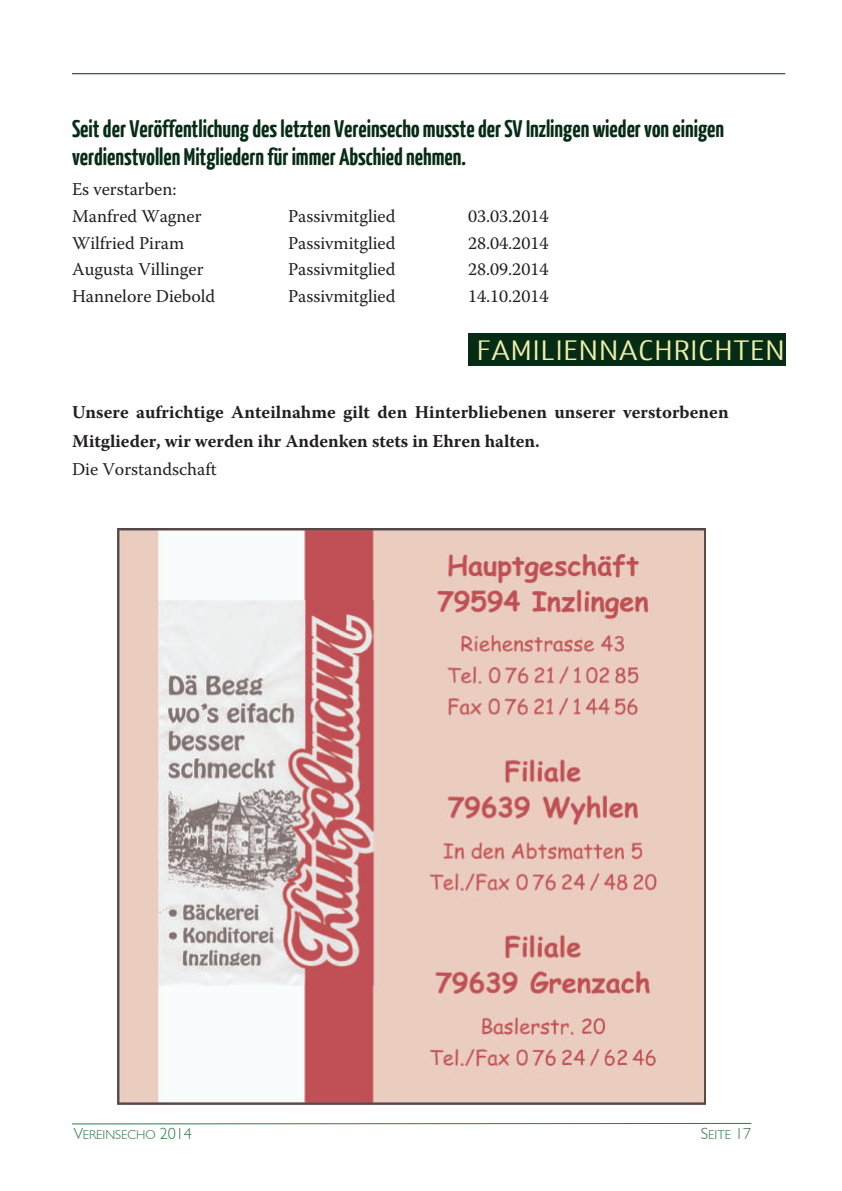
<style>
.page{position:relative;width:842px;height:1191px;background:#fff}
.page>*{position:absolute;margin:0;border:0;box-sizing:border-box;transform-origin:0 0}
.t1{font:300 28px "Yanone Kaffeesatz";letter-spacing:.025em;color:#edf0ac;scale:1.5 1}
.t2{font:700 24px/27.8px "Yanone Kaffeesatz";color:#072c15}
.t3{font:18px/26.6px "Warnock Pro";color:#231f20}
.t4{font:700 18px/29.4px "Warnock Pro";letter-spacing:.005em;color:#231f20}
.t5{font:300 12.8px "Humanist 521 BT";color:#317944}
.s1{font-size:16px}
</style>
<div class="page">
<hr style="left:72px;top:1123px;width:679px;height:1px;background:#317944">
<hr style="left:72px;top:73px;width:713px;height:1px;background:#072c15">
<div style="left:468px;top:333px;width:317px;height:33px;background:#072c15"></div>
<img style="left:118px;top:529px;width:587px;height:576px">
<h2 class="t2" style="left:72px;top:117px;width:654px">Seit der Veröffentlichung des letzten Vereinsecho musste der SV Inzlingen wieder von einigen verdienstvollen Mitgliedern für immer Abschied nehmen.</h2>
<p class="t3" style="left:72px;top:178px;width:131px">Es verstarben:<br>Manfred Wagner</p>
<p class="t3" style="left:288px;top:204px;width:109px">Passivmitglied</p>
<p class="t3" style="left:468px;top:204px;width:82px">03.03.2014</p>
<p class="t3" style="left:72px;top:231px;width:114px">Wilfried Piram</p>
<p class="t3" style="left:288px;top:231px;width:109px">Passivmitglied</p>
<p class="t3" style="left:468px;top:231px;width:82px">28.04.2014</p>
<p class="t3" style="left:72px;top:258px;width:133px">Augusta Villinger</p>
<p class="t3" style="left:288px;top:258px;width:109px">Passivmitglied</p>
<p class="t3" style="left:468px;top:258px;width:82px">28.09.2014</p>
<p class="t3" style="left:72px;top:284px;width:145px">Hannelore Diebold</p>
<p class="t3" style="left:288px;top:284px;width:109px">Passivmitglied</p>
<p class="t3" style="left:468px;top:284px;width:82px">14.10.2014</p>
<h1 class="t1" style="left:477px;top:340px;width:207px">FAMILIENNACHRICHTEN</h1>
<p class="t4" style="left:72px;top:399px;width:658px">Unsere aufrichtige Anteilnahme gilt den Hinterbliebenen unserer verstorbenen<br>Mitglieder, wir werden ihr Andenken stets in Ehren halten.</p>
<p class="t3" style="left:72px;top:458px;width:146px">Die Vorstandschaft</p>
<p class="t5" style="left:74px;top:1129px;width:119px"><span class="s1">V</span>EREINSECHO <span class="s1">2014</span></p>
<p class="t5" style="left:701px;top:1129px;width:52px"><span class="s1">S</span>EITE <span class="s1">17</span></p>
</div>
